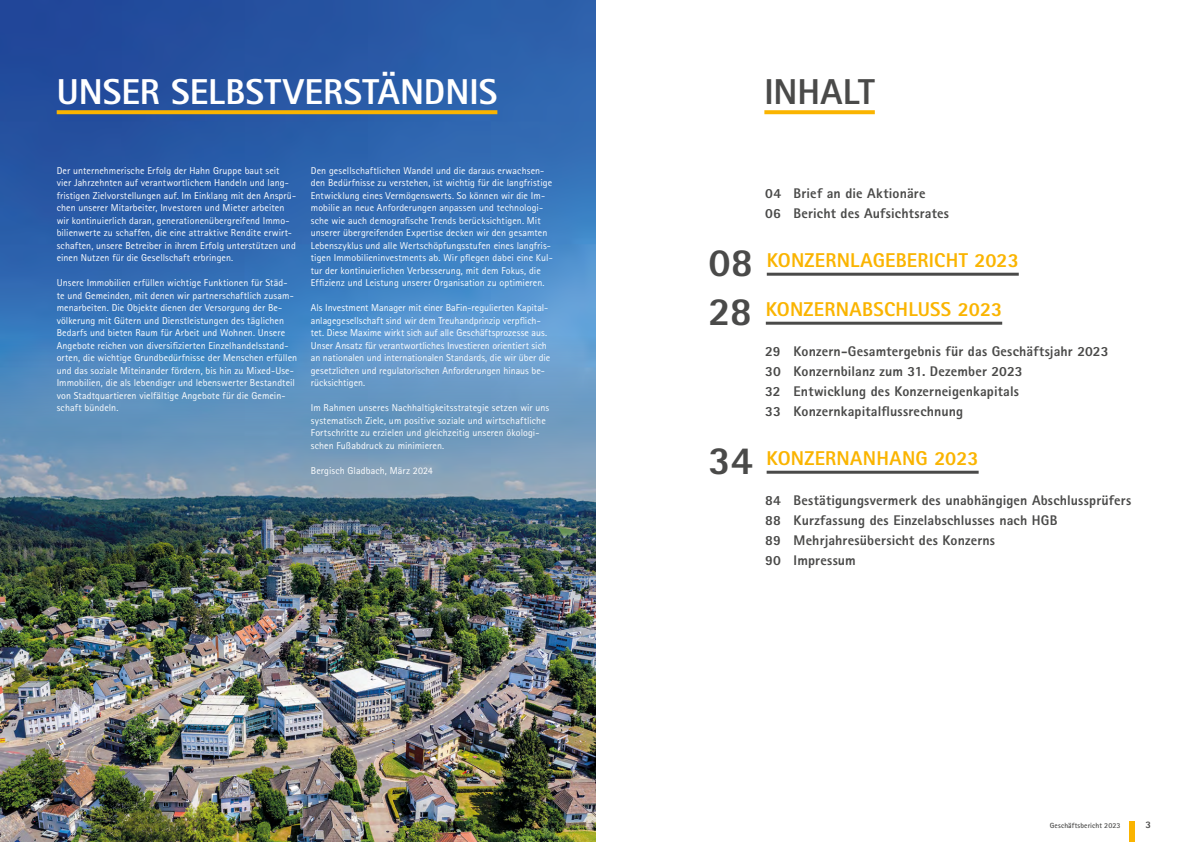
<style>
.page{position:relative;width:1191px;height:842px;background:#fff}
.page>*{position:absolute;margin:0;border:0;box-sizing:border-box;transform-origin:0 0}
.t1{font:800 40px "Rotis Sans Serif Std";color:#4a4a49}
.t2{font:800 36px "Rotis Sans Serif Std";color:#fff}
.t3{font:800 36px "Rotis Sans Serif Std";letter-spacing:-.005em;color:#4a4a49}
.t4{font:800 20px "Rotis Sans Serif Std";letter-spacing:.01em;color:#fab400}
.t5{font:800 14px/20px "Rotis Sans Serif Std";letter-spacing:.01em;color:#4a4a49}
.t6{font:10px/12.5px "Rotis Sans Serif Std";letter-spacing:.005em;color:#fff}
.t7{font:800 10px "Rotis Sans Serif Std";color:#4a4a49}
.t8{font:700 7.5px "Rotis Sans Serif Std";letter-spacing:.01em;color:#4a4a49}
</style>
<div class="page">
<svg style="left:764px;top:110px;width:110px;height:4px"></svg>
<hr style="left:767px;top:273px;width:251px;height:3px;background:#4a4a49">
<hr style="left:766px;top:322px;width:236px;height:3px;background:#4a4a49">
<hr style="left:766px;top:471px;width:212px;height:3px;background:#4a4a49">
<div style="left:1128px;top:821px;width:6px;height:21px;background:#fab400"></div>
<img style="left:0;top:0;width:595px;height:842px">
<img style="left:0;top:336px;width:595px;height:288px">
<svg style="left:57px;top:110px;width:440px;height:4px;background:#eeae08"></svg>
<h2 class="t2" style="left:57px;top:69px;width:442px">UNSER SELBSTVERSTÄNDNIS</h2>
<p class="t6" style="left:57px;top:164px;width:241px">Der unternehmerische Erfolg der Hahn Gruppe baut seit vier Jahrzehnten auf verantwortlichem Handeln und lang&shy;fristigen Zielvorstellungen auf. Im Einklang mit den Ansprü&shy;chen unserer Mitarbeiter, Investoren und Mieter arbeiten wir kontinuierlich daran, generationenübergreifend Immo&shy;bilienwerte zu schaffen, die eine attraktive Rendite erwirt&shy;schaften, unsere Betreiber in ihrem Erfolg unterstützen und einen Nutzen für die Gesellschaft erbringen.</p>
<p class="t6" style="left:57px;top:276px;width:242px">Unsere Immobilien erfüllen wichtige Funktionen für Städ&shy;te und Gemeinden, mit denen wir partnerschaftlich zusam&shy;menarbeiten. Die Objekte dienen der Versorgung der Be&shy;völkerung mit Gütern und Dienstleistungen des täglichen Bedarfs und bieten Raum für Arbeit und Wohnen. Unsere Angebote reichen von diversifizierten Einzelhandelsstand&shy;orten, die wichtige Grundbedürfnisse der Menschen erfüllen und das soziale Miteinander fördern, bis hin zu Mixed-Use-Immobilien, die als lebendiger und lebenswerter Bestandteil von Stadtquartieren vielfältige Angebote für die Gemein&shy;schaft bündeln.</p>
<p class="t6" style="left:311px;top:164px;width:243px">Den gesellschaftlichen Wandel und die daraus erwachsen&shy;den Bedürfnisse zu verstehen, ist wichtig für die langfristige Entwicklung eines Vermögenswerts. So können wir die Im&shy;mobilie an neue Anforderungen anpassen und technologi&shy;sche wie auch demografische Trends berücksichtigen. Mit unserer übergreifenden Expertise decken wir den gesamten Lebenszyklus und alle Wertschöpfungsstufen eines langfris&shy;tigen Immobilieninvestments ab. Wir pflegen dabei eine Kul&shy;tur der kontinuierlichen Verbesserung, mit dem Fokus, die Effizienz und Leistung unserer Organisation zu optimieren.</p>
<p class="t6" style="left:311px;top:301px;width:241px">Als Investment Manager mit einer BaFin-regulierten Kapital&shy;anlagegesellschaft sind wir dem Treuhandprinzip verpflich&shy;tet. Diese Maxime wirkt sich auf alle Geschäftsprozesse aus.<br>Unser Ansatz für verantwortliches Investieren orientiert sich an nationalen und internationalen Standards, die wir über die gesetzlichen und regulatorischen Anforderungen hinaus be&shy;rücksichtigen.</p>
<p class="t6" style="left:311px;top:401px;width:240px">Im Rahmen unseres Nachhaltigkeitsstrategie setzen wir uns systematisch Ziele, um positive soziale und wirtschaftliche Fortschritte zu erzielen und gleichzeitig unseren ökologi&shy;schen Fußabdruck zu minimieren.</p>
<p class="t6" style="left:311px;top:464px;width:124px">Bergisch Gladbach, März 2024</p>
<h2 class="t3" style="left:764px;top:69px;width:112px">INHALT</h2>
<h3 class="t5" style="left:765px;top:183px;width:185px">04 Brief an die Aktionäre<br>06 Bericht des Aufsichtsrates</h3>
<h1 class="t1" style="left:708px;top:237px;width:46px">08</h1>
<h3 class="t4" style="left:767px;top:248px;width:253px">KONZERNLAGEBERICHT 2023</h3>
<h1 class="t1" style="left:708px;top:286px;width:45px">28</h1>
<h3 class="t4" style="left:766px;top:297px;width:238px">KONZERNABSCHLUSS 2023</h3>
<h3 class="t5" style="left:765px;top:341px;width:345px">29 Konzern-Gesamtergebnis für das Geschäftsjahr 2023<br>30 Konzernbilanz zum 31. Dezember 2023<br>32 Entwicklung des Konzerneigenkapitals<br>33 Konzernkapitalflussrechnung</h3>
<h1 class="t1" style="left:708px;top:435px;width:46px">34</h1>
<h3 class="t4" style="left:766px;top:446px;width:213px">KONZERNANHANG 2023</h3>
<h3 class="t5" style="left:765px;top:490px;width:367px">84 Bestätigungsvermerk des unabhängigen Abschlussprüfers 88 Kurzfassung des Einzelabschlusses nach HGB<br>89 Mehrjahresübersicht des Konzerns<br>90 Impressum</h3>
<p class="t8" style="left:1049px;top:821px;width:72px">Geschäftsbericht 2023</p>
<p class="t7" style="left:1145px;top:818px;width:7px">3</p>
</div>
